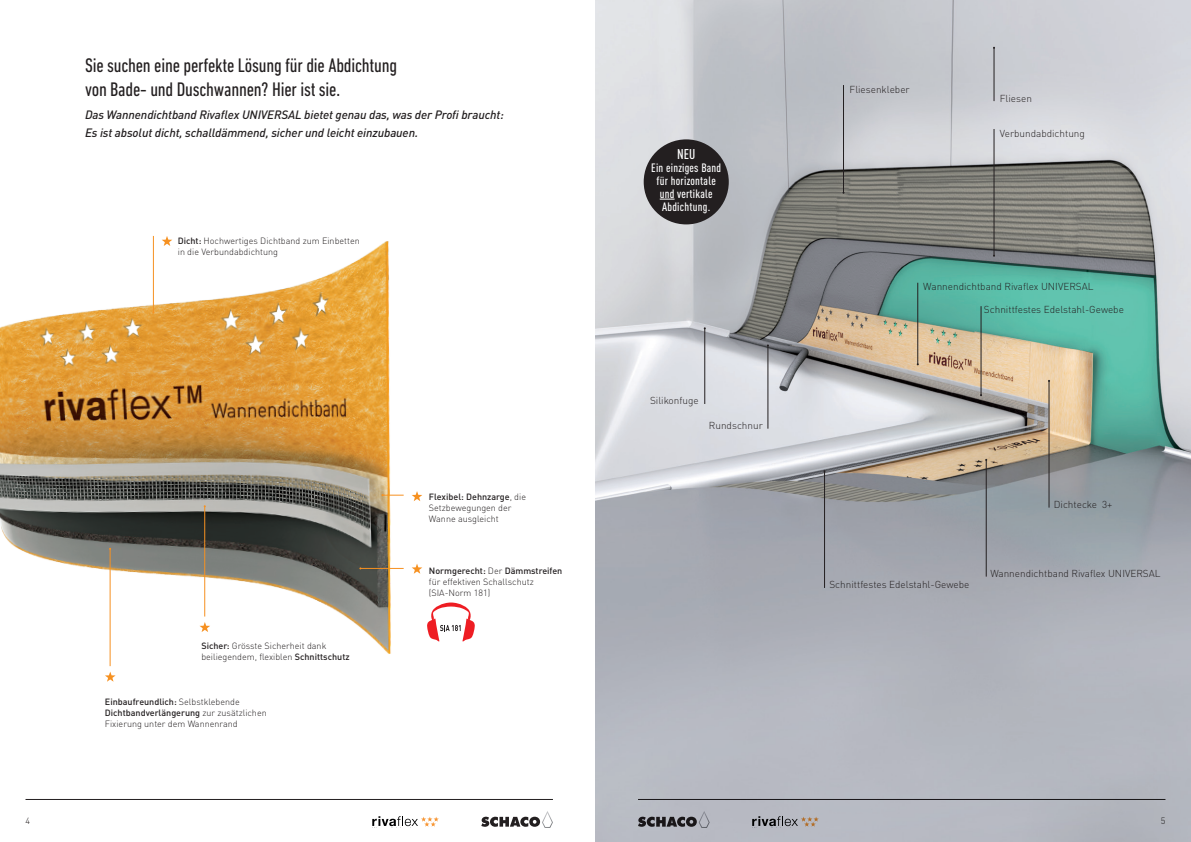
<style>
.page{position:relative;width:1191px;height:842px;background:#fff}
.page>*{position:absolute;margin:0;border:0;box-sizing:border-box;transform-origin:0 0}
.t1{font:condensed 20px "DIN Next LT Pro";letter-spacing:-.01em;color:#231f20}
.t2{font:500 14px "DIN Cond";color:#fff}
.Copy{font:italic 500 12px "DIN Pro";letter-spacing:-.01em;color:#231f20}
.t3{font:500 12px/13px "DIN Cond";letter-spacing:.02em;color:#fff;text-align:center}
.Copy-2{font:300 10px "DIN Pro";color:#231f20}
.Copy-3{font:300 9px/11px "DIN Pro";color:#231f20}
.s1{font-weight:500}
</style>
<div class="page">
<svg style="left:372px;top:816px;width:67px;height:11px"></svg>
<hr style="left:26px;top:799px;width:527px;height:1px;background:#231f20">
<svg style="left:481px;top:811px;width:72px;height:17px"></svg>
<img style="left:595px;top:0;width:596px;height:842px">
<img style="left:0;top:236px;width:423px;height:436px">
<hr style="left:153px;top:236px;width:1px;height:77px;background:#f69121">
<hr style="left:110px;top:549px;width:1px;height:117px;background:#f69121">
<hr style="left:204px;top:506px;width:1px;height:110px;background:#f69121">
<svg style="left:381px;top:494px;width:23px;height:2px"></svg>
<hr style="left:360px;top:568px;width:44px;height:1px;background:#f69121">
<svg style="left:162px;top:236px;width:10px;height:10px"></svg>
<svg style="left:412px;top:491px;width:10px;height:10px"></svg>
<svg style="left:412px;top:564px;width:10px;height:10px"></svg>
<svg style="left:105px;top:672px;width:11px;height:10px"></svg>
<svg style="left:199px;top:622px;width:11px;height:10px"></svg>
<hr style="left:843px;top:85px;width:1px;height:108px;background:#231f20">
<hr style="left:993px;top:129px;width:1px;height:127px;background:#231f20">
<hr style="left:767px;top:345px;width:1px;height:84px;background:#231f20">
<hr style="left:986px;top:460px;width:1px;height:117px;background:#231f20">
<hr style="left:824px;top:471px;width:1px;height:117px;background:#231f20">
<hr style="left:980px;top:306px;width:1px;height:89px;background:#231f20">
<hr style="left:917px;top:283px;width:1px;height:81px;background:#231f20">
<hr style="left:1048px;top:381px;width:1px;height:127px;background:#231f20">
<svg style="left:427px;top:602px;width:48px;height:39px"></svg>
<hr style="left:704px;top:328px;width:1px;height:76px;background:#231f20">
<hr style="left:993px;top:48px;width:1px;height:53px;background:#231f20">
<div style="left:643px;top:139px;width:86px;height:85px;background:#231f20;border-radius:50%"></div>
<svg style="left:659px;top:199px;width:15px;height:1px"></svg>
<p class="t1" style="left:85px;top:54px;width:314px">Sie suchen eine perfekte Lösung für die Abdichtung</p>
<p class="t1" style="left:85px;top:78px;width:256px">von Bade- und Duschwannen? Hier ist sie.</p>
<p class="Copy" style="left:85px;top:105px;width:420px">Das Wannendichtband Rivaflex UNIVERSAL bietet genau das, was der Profi braucht:</p>
<p class="Copy" style="left:85px;top:123px;width:335px">Es ist absolut dicht, schalldämmend, sicher und leicht einzubauen.</p>
<p class="Copy-3" style="left:178px;top:234px;width:183px"><span class="s1">Dicht:</span> Hochwertiges Dichtband zum Einbetten in die Verbundabdichtung</p>
<p class="Copy-3" style="left:201px;top:639px;width:126px"><span class="s1">Sicher:</span> Grösste Sicherheit dank</p>
<p class="Copy-3" style="left:201px;top:650px;width:150px">beiliegendem, flexiblen <span class="s1">Schnittschutz</span></p>
<p class="Copy-3" style="left:105px;top:696px;width:163px"><span class="s1">Einbaufreundlich:</span> Selbstklebende<br><span class="s1">Dichtbandverlängerung</span> zur zusätzlichen<br>Fixierung unter dem Wannenrand</p>
<p class="Copy-3" style="left:429px;top:491px;width:99px"><span class="s1">Flexibel: Dehnzarge</span>, die<br>Setzbewegungen der<br>Wanne ausgleicht</p>
<p class="Copy-3" style="left:429px;top:564px;width:135px"><span class="s1">Normgerecht:</span> Der <span class="s1">Dämmstreifen </span>für effektiven Schallschutz (SIA-Norm 181)</p>
<p class="t2" style="left:677px;top:145px;width:20px">NEU</p>
<p class="t3" style="left:651px;top:161px;width:72px">Ein einziges Band für horizontale und vertikale<br>Abdichtung.</p>
<p class="Copy-2" style="left:650px;top:392px;width:50px">Silikonfuge</p>
<p class="Copy-2" style="left:709px;top:417px;width:55px">Rundschnur</p>
<p class="Copy-2" style="left:849px;top:82px;width:62px">Fliesenkleber</p>
<p class="Copy-2" style="left:999px;top:91px;width:34px">Fliesen</p>
<p class="Copy-2" style="left:999px;top:125px;width:87px">Verbundabdichtung</p>
<p class="Copy-2" style="left:923px;top:279px;width:172px">Wannendichtband Rivaflex UNIVERSAL</p>
<p class="Copy-2" style="left:984px;top:301px;width:141px">Schnittfestes Edelstahl-Gewebe</p>
<p class="Copy-2" style="left:1053px;top:496px;width:60px">Dichtecke 3+</p>
<p class="Copy-2" style="left:990px;top:565px;width:172px">Wannendichtband Rivaflex UNIVERSAL</p>
<p class="Copy-2" style="left:829px;top:577px;width:141px">Schnittfestes Edelstahl-Gewebe</p>
<p class="Copy-3" style="left:26px;top:814px;width:6px">4</p>
<p class="Copy-3" style="left:1160px;top:814px;width:6px">5</p>
</div>
